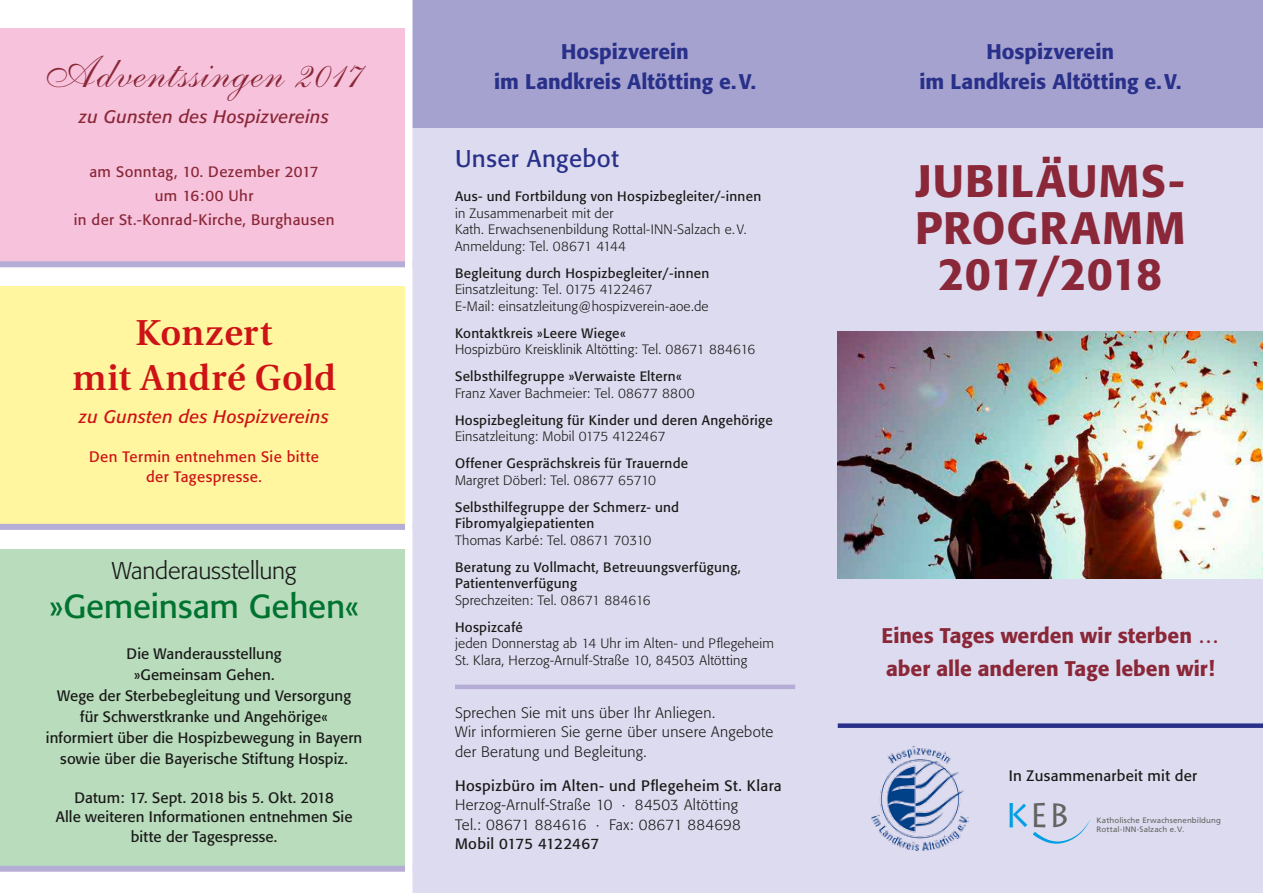
<style>
.page{position:relative;width:1263px;height:893px;background:#fff}
.page>*{position:absolute;margin:0;border:0;box-sizing:border-box;transform-origin:0 0}
.t1{font:500 45px/46.5px "Formata";letter-spacing:.025em;color:#8a2738;text-align:center}
.t2{font:45px "Shelley Allegro Script";letter-spacing:.02em;color:#8a2738}
.t3{font:600 36px/45px "Utopia";letter-spacing:.015em;color:#cd1316;text-align:center}
.t4{font:33.75px "Lithos Pro";color:#636362}
.t5{font:33px "Formata";letter-spacing:-.005em;color:#00732f}
.t6{font:300 24px "Formata";letter-spacing:-.01em;color:#1a1a18}
.t7{font:24px "Formata";letter-spacing:.02em;color:#283089}
.t8{font:500 21px/30px "Formata";color:#283089;text-align:center}
.t9{font:500 21px/33px "Formata";letter-spacing:-.005em;color:#8a2738}
.t10{font:italic 18px "Formata";letter-spacing:.02em;color:#8a2738}
.t11{font:italic 18px "Formata";letter-spacing:.02em;color:#cd1316}
.t12{font:15px/21px "Formata";letter-spacing:.01em;color:#1a1a18;text-align:center}
.t13{font:300 15px/19.5px "Formata";letter-spacing:.02em;color:#1a1a18}
.t14{font:15px/24px "Formata";letter-spacing:.025em;color:#8a2738;text-align:center}
.t15{font:15px/19.5px "Formata";letter-spacing:.03em;color:#cd1316;text-align:center}
.t16{font:300 13.5px/16.5px "Formata";letter-spacing:.015em;color:#1a1a18}
.t17{font:13.5px/16.5px "Formata";letter-spacing:.02em;color:#1a1a18}
.t18{font:7.8px/8.4px "Frutiger";letter-spacing:.01em;color:#636362}
.s1{color:#009ee3}
</style>
<div class="page">
<div style="left:0;top:549px;width:412px;height:317px;background:#b9dcbd"></div>
<div style="left:0;top:286px;width:412px;height:238px;background:#fff69f"></div>
<div style="left:0;top:28px;width:412px;height:233px;background:#f7c3dc"></div>
<div style="left:412px;top:0;width:851px;height:893px;background:#dddbef"></div>
<div style="left:412px;top:0;width:851px;height:128px;background:#a6a2d0"></div>
<img style="left:872px;top:747px;width:97px;height:103px">
<svg style="left:1033px;top:819px;width:58px;height:25px"></svg>
<div style="left:838px;top:723px;width:425px;height:5px;background:#283089"></div>
<div style="left:0;top:261px;width:412px;height:6px;background:#b6add6"></div>
<div style="left:0;top:524px;width:412px;height:6px;background:#b6add6"></div>
<img style="left:838px;top:332px;width:425px;height:246px">
<div style="left:0;top:866px;width:412px;height:6px;background:#b6add6"></div>
<div style="left:405px;top:0;width:7px;height:893px;background:#fff"></div>
<hr style="left:455px;top:685px;width:340px;height:4px;background:#b6add6">
<h1 class="t2" style="left:46px;top:45px;width:317px">Adventssingen 2017</h1>
<h3 class="t10" style="left:79px;top:105px;width:251px">zu Gunsten des Hospizvereins</h3>
<p class="t14" style="left:74px;top:159px;width:262px">am Sonntag, 10. Dezember 2017<br>um 16:00 Uhr<br>in der St.-Konrad-Kirche, Burghausen</p>
<h2 class="t3" style="left:72px;top:311px;width:265px">Konzert<br>mit André Gold</h2>
<h3 class="t11" style="left:79px;top:406px;width:251px">zu Gunsten des Hospizvereins</h3>
<p class="t15" style="left:89px;top:447px;width:231px">Den Termin entnehmen Sie bitte der Tagespresse.</p>
<h3 class="t6" style="left:112px;top:557px;width:186px">Wanderausstellung</h3>
<h3 class="t5" style="left:49px;top:587px;width:312px">»Gemeinsam Gehen«</h3>
<p class="t12" style="left:46px;top:643px;width:318px">Die Wanderausstellung<br>»Gemeinsam Gehen.<br>Wege der Sterbebegleitung und Versorgung<br>für Schwerstkranke und Angehörige« informiert über die Hospizbewegung in Bayern sowie über die Bayerische Stiftung Hospiz.</p>
<p class="t12" style="left:56px;top:788px;width:298px;line-height:19.5px">Datum: 17. Sept. 2018 bis 5. Okt. 2018<br>Alle weiteren Informationen entnehmen Sie bitte der Tagespresse.</p>
<h3 class="t8" style="left:494px;top:37px;width:263px">Hospizverein<br>im Landkreis Altötting e.V.</h3>
<h3 class="t7" style="left:455px;top:144px;width:165px">Unser Angebot</h3>
<p class="t17" style="left:455px;top:188px;width:308px">Aus- und Fortbildung von Hospizbegleiter/-innen</p>
<p class="t16" style="left:455px;top:205px;width:293px">in Zusammenarbeit mit der<br>Kath. Erwachsenenbildung Rottal-INN-Salzach e. V.<br>Anmeldung: Tel. 08671 4144</p>
<p class="t17" style="left:455px;top:264px;width:256px">Begleitung durch Hospizbegleiter/-innen</p>
<p class="t16" style="left:455px;top:281px;width:255px">Einsatzleitung: Tel. 0175 4122467<br>E-Mail: einsatzleitung@hospizverein-aoe.de</p>
<p class="t17" style="left:455px;top:324px;width:172px">Kontaktkreis »Leere Wiege«</p>
<p class="t16" style="left:455px;top:341px;width:302px">Hospizbüro Kreisklinik Altötting: Tel. 08671 884616</p>
<p class="t17" style="left:455px;top:368px;width:228px">Selbsthilfegruppe »Verwaiste Eltern«</p>
<p class="t16" style="left:455px;top:385px;width:241px">Franz Xaver Bachmeier: Tel. 08677 8800</p>
<p class="t17" style="left:455px;top:411px;width:319px">Hospizbegleitung für Kinder und deren Angehörige</p>
<p class="t16" style="left:455px;top:428px;width:212px">Einsatzleitung: Mobil 0175 4122467</p>
<p class="t17" style="left:455px;top:455px;width:235px">Offener Gesprächskreis für Trauernde</p>
<p class="t16" style="left:455px;top:472px;width:203px">Margret Döberl: Tel. 08677 65710</p>
<p class="t17" style="left:455px;top:498px;width:226px">Selbsthilfegruppe der Schmerz- und<br>Fibromyalgiepatienten</p>
<p class="t16" style="left:455px;top:532px;width:198px">Thomas Karbé: Tel. 08671 70310</p>
<p class="t17" style="left:455px;top:558px;width:287px">Beratung zu Vollmacht, Betreuungsverfügung,<br>Patientenverfügung</p>
<p class="t16" style="left:455px;top:592px;width:197px">Sprechzeiten: Tel. 08671 884616</p>
<p class="t17" style="left:455px;top:618px;width:69px">Hospizcafé</p>
<p class="t16" style="left:455px;top:635px;width:321px">jeden Donnerstag ab 14 Uhr im Alten- und Pflegeheim<br>St. Klara, Herzog-Arnulf-Straße 10, 84503 Altötting</p>
<p class="t13" style="left:455px;top:703px;width:320px">Sprechen Sie mit uns über Ihr Anliegen.<br>Wir informieren Sie gerne über unsere Angebote der Beratung und Begleitung.</p>
<p class="t12" style="left:455px;top:775px;width:328px">Hospizbüro im Alten- und Pflegeheim St. Klara</p>
<p class="t13" style="left:455px;top:795px;width:287px">Herzog-Arnulf-Straße 10 · 84503 Altötting<br>Tel.: 08671 884616 · Fax: 08671 884698</p>
<p class="t12" style="left:455px;top:834px;width:146px">Mobil 0175 4122467</p>
<h3 class="t8" style="left:919px;top:37px;width:263px">Hospizverein<br>im Landkreis Altötting e.V.</h3>
<h1 class="t1" style="left:915px;top:158px;width:272px">JUBILÄUMS-<br>PROGRAMM<br>2017/2018</h1>
<h3 class="t9" style="left:881px;top:619px;width:339px">Eines Tages werden wir sterben … aber alle anderen Tage leben wir!</h3>
<p class="t12" style="left:1009px;top:765px;width:190px">In Zusammenarbeit mit der</p>
<h3 class="t4" style="left:1005px;top:796px;width:67px"><span class="s1">K</span>EB</h3>
<p class="t18" style="left:1096px;top:816px;width:126px">Katholische Erwachsenenbildung<br>Rottal-INN-Salzach e.V.</p>
</div>
